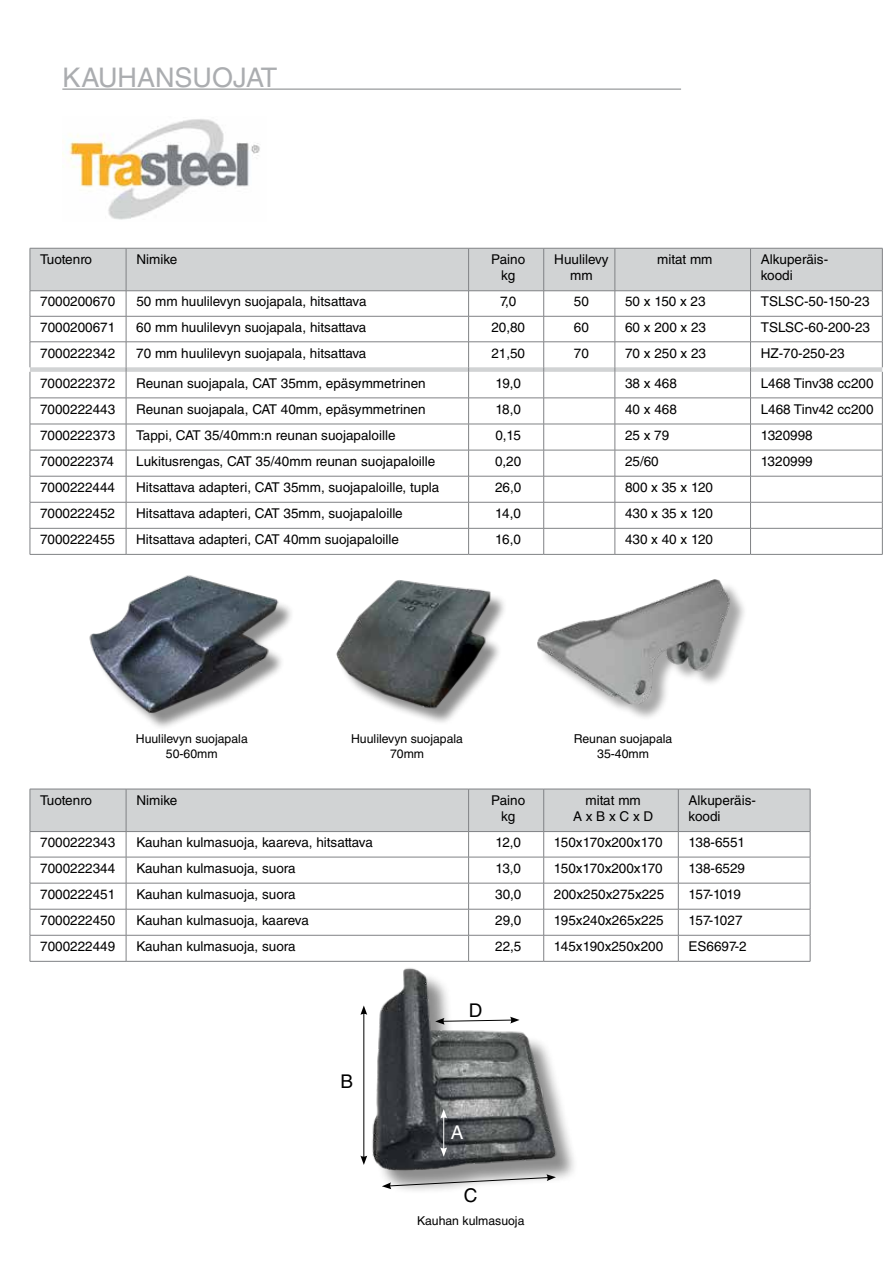
<style>
.page{position:relative;width:893px;height:1263px;background:#fff}
.page>*{position:absolute;margin:0;border:0;box-sizing:border-box;transform-origin:0 0}
.t1{font:27px "Helvetica LT Std";color:#abadb0}
.t2{font:18.9px "Helvetica LT Std";color:#000}
.t3{font:18.9px "Helvetica LT Std";color:#fff}
.t4{font:13.5px/16.2px "Helvetica LT Std";color:#000;text-align:center}
.t5{font:12.3px/14.7px "Helvetica LT Std";color:#000;text-align:center}
</style>
<div class="page">
<hr style="left:62px;top:89px;width:619px;height:1px;background:#808285">
<svg style="left:30px;top:249px;width:853px;height:305px"></svg>
<hr style="left:30px;top:554px;width:96px;height:1px;background:#808285">
<hr style="left:126px;top:554px;width:343px;height:1px;background:#808285">
<hr style="left:544px;top:554px;width:71px;height:1px;background:#808285">
<hr style="left:615px;top:554px;width:135px;height:1px;background:#808285">
<hr style="left:750px;top:554px;width:132px;height:1px;background:#808285">
<hr style="left:30px;top:248px;width:96px;height:1px;background:#808285">
<hr style="left:30px;top:248px;width:1px;height:43px;background:#808285">
<hr style="left:126px;top:248px;width:343px;height:1px;background:#808285">
<hr style="left:126px;top:248px;width:1px;height:43px;background:#808285">
<hr style="left:469px;top:248px;width:75px;height:1px;background:#808285">
<hr style="left:468px;top:248px;width:1px;height:43px;background:#808285">
<hr style="left:544px;top:248px;width:71px;height:1px;background:#808285">
<hr style="left:543px;top:248px;width:1px;height:43px;background:#808285">
<hr style="left:615px;top:248px;width:135px;height:1px;background:#808285">
<hr style="left:615px;top:248px;width:1px;height:43px;background:#808285">
<hr style="left:750px;top:248px;width:132px;height:1px;background:#808285">
<hr style="left:750px;top:248px;width:1px;height:43px;background:#808285">
<hr style="left:882px;top:248px;width:1px;height:43px;background:#808285">
<img style="left:310px;top:551px;width:236px;height:172px">
<img style="left:58px;top:553px;width:231px;height:173px">
<div style="left:540px;top:582px;width:208px;height:140px;background:#000;opacity:.35"></div>
<img style="left:537px;top:579px;width:199px;height:125px">
<div style="left:376px;top:972px;width:203px;height:222px;background:#000;opacity:.45"></div>
<img style="left:364px;top:968px;width:201px;height:216px">
<img style="left:62px;top:119px;width:198px;height:101px">
<hr style="left:363px;top:1012px;width:1px;height:146px;background:#000">
<svg style="left:360px;top:1005px;width:7px;height:10px"></svg>
<svg style="left:360px;top:1155px;width:7px;height:10px"></svg>
<svg style="left:382px;top:1174px;width:174px;height:15px"></svg>
<hr style="left:443px;top:1116px;width:1px;height:34px;background:#fff">
<svg style="left:440px;top:1109px;width:7px;height:9px"></svg>
<svg style="left:440px;top:1147px;width:7px;height:10px"></svg>
<svg style="left:435px;top:1017px;width:85px;height:8px"></svg>
<svg style="left:30px;top:790px;width:781px;height:171px"></svg>
<hr style="left:30px;top:961px;width:96px;height:1px;background:#808285">
<hr style="left:126px;top:961px;width:343px;height:1px;background:#808285">
<hr style="left:469px;top:961px;width:75px;height:1px;background:#808285">
<hr style="left:544px;top:961px;width:134px;height:1px;background:#808285">
<hr style="left:678px;top:961px;width:132px;height:1px;background:#808285">
<hr style="left:30px;top:789px;width:96px;height:1px;background:#808285">
<hr style="left:30px;top:789px;width:1px;height:42px;background:#808285">
<hr style="left:126px;top:789px;width:343px;height:1px;background:#808285">
<hr style="left:126px;top:789px;width:1px;height:42px;background:#808285">
<hr style="left:469px;top:789px;width:75px;height:1px;background:#808285">
<hr style="left:468px;top:789px;width:1px;height:42px;background:#808285">
<hr style="left:544px;top:789px;width:134px;height:1px;background:#808285">
<hr style="left:543px;top:789px;width:1px;height:42px;background:#808285">
<hr style="left:678px;top:789px;width:132px;height:1px;background:#808285">
<hr style="left:678px;top:789px;width:1px;height:42px;background:#808285">
<hr style="left:810px;top:789px;width:1px;height:42px;background:#808285">
<h1 class="t1" style="left:62px;top:62px;width:216px">KAUHANSUOJAT</h1>
<h1 class="t1" style="left:182px;top:62px;width:111px">KYNNET</h1>
<p class="t4" style="left:40px;top:251px;width:53px">Tuotenro</p>
<p class="t4" style="left:136px;top:251px;width:42px">Nimike</p>
<p class="t4" style="left:491px;top:251px;width:35px">Paino kg</p>
<p class="t4" style="left:554px;top:251px;width:56px">Huulilevy mm</p>
<p class="t4" style="left:657px;top:251px;width:57px">mitat mm</p>
<p class="t4" style="left:761px;top:251px;width:69px;text-align:left">Alkuperäis&shy;koodi</p>
<p class="t4" style="left:40px;top:294px;width:77px">7000200670</p>
<p class="t4" style="left:136px;top:294px;width:232px">50 mm huulilevyn suojapala, hitsattava</p>
<p class="t4" style="left:500px;top:294px;width:18px">7,0</p>
<p class="t4" style="left:574px;top:294px;width:17px">50</p>
<p class="t4" style="left:625px;top:294px;width:82px">50 x 150 x 23</p>
<p class="t4" style="left:761px;top:294px;width:110px">TSLSC-50-150-23</p>
<p class="t4" style="left:40px;top:319px;width:77px">7000200671</p>
<p class="t4" style="left:136px;top:319px;width:232px">60 mm huulilevyn suojapala, hitsattava</p>
<p class="t4" style="left:491px;top:319px;width:35px">20,80</p>
<p class="t4" style="left:574px;top:319px;width:17px">60</p>
<p class="t4" style="left:625px;top:319px;width:83px">60 x 200 x 23</p>
<p class="t4" style="left:761px;top:319px;width:111px">TSLSC-60-200-23</p>
<p class="t4" style="left:40px;top:345px;width:77px">7000222342</p>
<p class="t4" style="left:136px;top:345px;width:232px">70 mm huulilevyn suojapala, hitsattava</p>
<p class="t4" style="left:491px;top:345px;width:35px">21,50</p>
<p class="t4" style="left:574px;top:345px;width:17px">70</p>
<p class="t4" style="left:625px;top:345px;width:83px">70 x 250 x 23</p>
<p class="t4" style="left:761px;top:345px;width:86px">HZ-70-250-23</p>
<p class="t4" style="left:40px;top:375px;width:77px">7000222372</p>
<p class="t4" style="left:136px;top:375px;width:291px">Reunan suojapala, CAT 35mm, epäsymmetrinen</p>
<p class="t4" style="left:495px;top:375px;width:27px">19,0</p>
<p class="t4" style="left:625px;top:375px;width:53px">38 x 468</p>
<p class="t4" style="left:761px;top:375px;width:114px">L468 Tinv38 cc200</p>
<p class="t4" style="left:40px;top:401px;width:77px">7000222443</p>
<p class="t4" style="left:136px;top:401px;width:291px">Reunan suojapala, CAT 40mm, epäsymmetrinen</p>
<p class="t4" style="left:495px;top:401px;width:27px">18,0</p>
<p class="t4" style="left:625px;top:401px;width:53px">40 x 468</p>
<p class="t4" style="left:761px;top:401px;width:114px">L468 Tinv42 cc200</p>
<p class="t4" style="left:40px;top:427px;width:77px">7000222373</p>
<p class="t4" style="left:136px;top:427px;width:261px">Tappi, CAT 35/40mm:n reunan suojapaloille</p>
<p class="t4" style="left:495px;top:427px;width:27px">0,15</p>
<p class="t4" style="left:625px;top:427px;width:46px">25 x 79</p>
<p class="t4" style="left:761px;top:427px;width:54px">1320998</p>
<p class="t4" style="left:40px;top:453px;width:75px">7000222374</p>
<p class="t4" style="left:136px;top:453px;width:301px">Lukitusrengas, CAT 35/40mm reunan suojapaloille</p>
<p class="t4" style="left:495px;top:453px;width:28px">0,20</p>
<p class="t4" style="left:625px;top:453px;width:35px">25/60</p>
<p class="t4" style="left:761px;top:453px;width:54px">1320999</p>
<p class="t4" style="left:40px;top:479px;width:77px">7000222444</p>
<p class="t4" style="left:136px;top:479px;width:305px">Hitsattava adapteri, CAT 35mm, suojapaloille, tupla</p>
<p class="t4" style="left:495px;top:479px;width:28px">26,0</p>
<p class="t4" style="left:625px;top:479px;width:90px">800 x 35 x 120</p>
<p class="t4" style="left:40px;top:505px;width:77px">7000222452</p>
<p class="t4" style="left:136px;top:505px;width:268px">Hitsattava adapteri, CAT 35mm, suojapaloille</p>
<p class="t4" style="left:495px;top:505px;width:27px">14,0</p>
<p class="t4" style="left:625px;top:505px;width:90px">430 x 35 x 120</p>
<p class="t4" style="left:40px;top:531px;width:77px">7000222455</p>
<p class="t4" style="left:136px;top:531px;width:264px">Hitsattava adapteri, CAT 40mm suojapaloille</p>
<p class="t4" style="left:495px;top:531px;width:27px">16,0</p>
<p class="t4" style="left:625px;top:531px;width:90px">430 x 40 x 120</p>
<p class="t5" style="left:136px;top:731px;width:113px">Huulilevyn suojapala<br>50-60mm</p>
<p class="t5" style="left:574px;top:731px;width:100px">Reunan suojapala<br>35-40mm</p>
<p class="t5" style="left:351px;top:731px;width:113px">Huulilevyn suojapala<br>70mm</p>
<p class="t4" style="left:40px;top:792px;width:53px">Tuotenro</p>
<p class="t4" style="left:136px;top:792px;width:42px">Nimike</p>
<p class="t4" style="left:491px;top:792px;width:35px">Paino kg</p>
<p class="t4" style="left:573px;top:792px;width:82px">mitat mm<br>A x B x C x D</p>
<p class="t4" style="left:689px;top:792px;width:69px;text-align:left">Alkuperäis&shy;koodi</p>
<p class="t4" style="left:40px;top:834px;width:77px">7000222343</p>
<p class="t4" style="left:136px;top:834px;width:238px">Kauhan kulmasuoja, kaareva, hitsattava</p>
<p class="t4" style="left:495px;top:834px;width:27px">12,0</p>
<p class="t4" style="left:554px;top:834px;width:110px">150x170x200x170</p>
<p class="t4" style="left:689px;top:834px;width:58px">138-6551</p>
<p class="t4" style="left:40px;top:860px;width:77px">7000222344</p>
<p class="t4" style="left:136px;top:860px;width:161px">Kauhan kulmasuoja, suora</p>
<p class="t4" style="left:495px;top:860px;width:27px">13,0</p>
<p class="t4" style="left:554px;top:860px;width:110px">150x170x200x170</p>
<p class="t4" style="left:689px;top:860px;width:58px">138-6529</p>
<p class="t4" style="left:40px;top:886px;width:77px">7000222451</p>
<p class="t4" style="left:136px;top:886px;width:161px">Kauhan kulmasuoja, suora</p>
<p class="t4" style="left:495px;top:886px;width:28px">30,0</p>
<p class="t4" style="left:554px;top:886px;width:112px">200x250x275x225</p>
<p class="t4" style="left:689px;top:886px;width:54px">157-1019</p>
<p class="t4" style="left:40px;top:912px;width:77px">7000222450</p>
<p class="t4" style="left:136px;top:912px;width:174px">Kauhan kulmasuoja, kaareva</p>
<p class="t4" style="left:495px;top:912px;width:28px">29,0</p>
<p class="t4" style="left:554px;top:912px;width:111px">195x240x265x225</p>
<p class="t4" style="left:689px;top:912px;width:55px">157-1027</p>
<p class="t4" style="left:40px;top:938px;width:77px">7000222449</p>
<p class="t4" style="left:136px;top:938px;width:161px">Kauhan kulmasuoja, suora</p>
<p class="t4" style="left:495px;top:938px;width:28px">22,5</p>
<p class="t4" style="left:554px;top:938px;width:111px">145x190x250x200</p>
<p class="t4" style="left:689px;top:938px;width:60px">ES6697-2</p>
<h2 class="t2" style="left:341px;top:1071px;width:14px">B</h2>
<h2 class="t2" style="left:469px;top:999px;width:15px">D</h2>
<h2 class="t3" style="left:451px;top:1121px;width:14px">A</h2>
<h2 class="t2" style="left:464px;top:1184px;width:15px">C</h2>
<p class="t5" style="left:417px;top:1213px;width:109px">Kauhan kulmasuoja</p>
</div>
